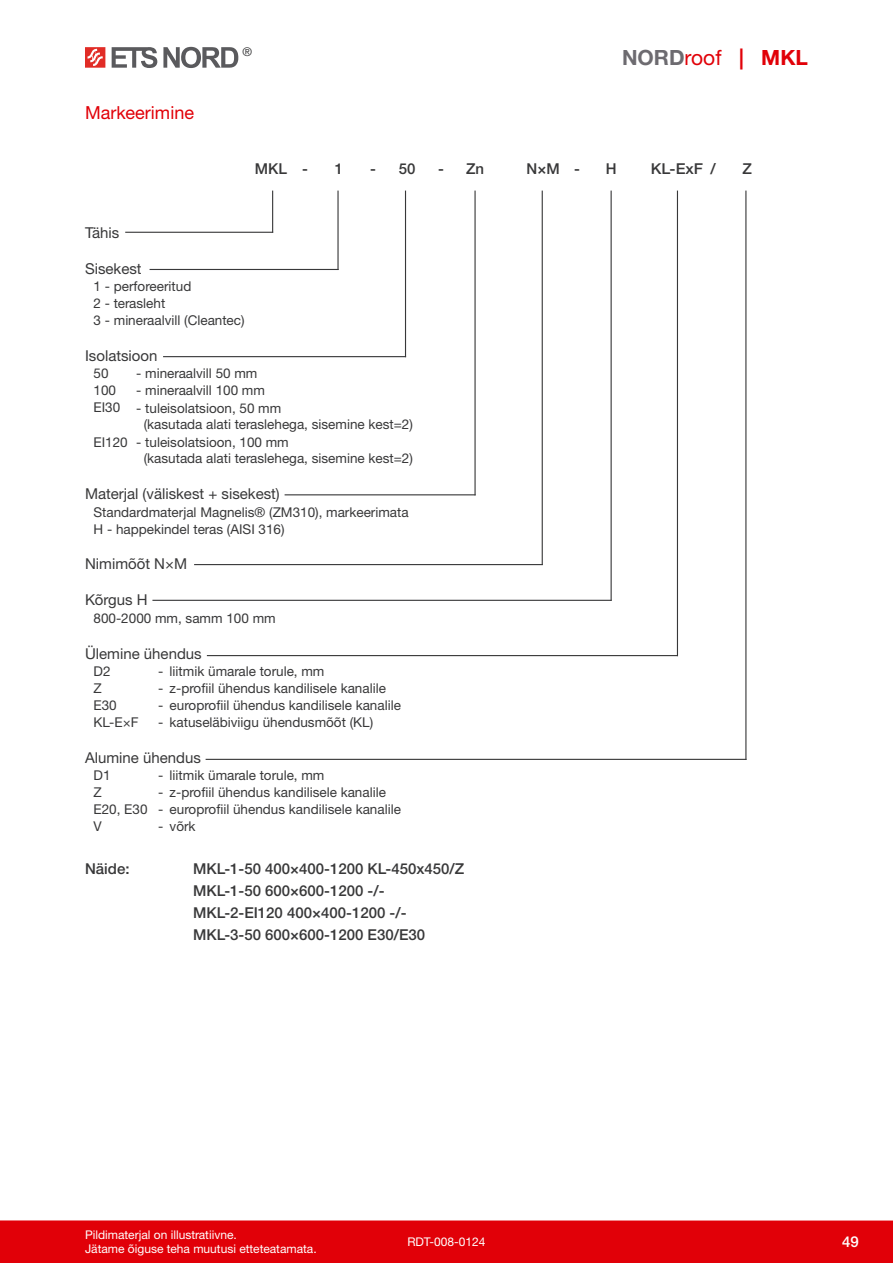
<style>
.page{position:relative;width:893px;height:1263px;background:#fff}
.page>*{position:absolute;margin:0;border:0;box-sizing:border-box;transform-origin:0 0}
.t1{font:700 21px "Helvetica Neue LTW1 G";color:#6d6b70}
.Pealkiri{font:18px "Helvetica Neue LTW1 G";color:#e10008}
.Näidis{font:500 15px "Helvetica Neue LTW1 G";color:#383839}
.Markeering-kiri{font:15px "Helvetica Neue LTW1 G";color:#383839}
.Näidis-center{font:500 15px "Helvetica Neue LTW1 G";color:#383839;scale:1.04 1}
.t2{font:500 15px "Helvetica Neue LTW1 G";color:#fff}
.Markeering-lisa-left{font:13.5px "Helvetica Neue LTW1 G";color:#383839}
.Markeering-lisa{font:13.5px "Helvetica Neue LTW1 G";color:#383839}
.Markeering-lisa-center{font:13.5px "Helvetica Neue LTW1 G";color:#383839}
.t3{font:12px/14.4px "Helvetica Neue LTW1 G";color:#fff}
.t4{font:12px "Helvetica Neue LTW1 G";color:#383839}
.s1{font-weight:400;color:#e10008}
.s2{color:#e10008}
</style>
<div class="page">
<div style="left:0;top:1220px;width:893px;height:43px;background:#e10008"></div>
<svg style="left:112px;top:47px;width:45px;height:21px"></svg>
<svg style="left:163px;top:47px;width:75px;height:21px"></svg>
<svg style="left:85px;top:47px;width:20px;height:21px"></svg>
<hr style="left:125px;top:232px;width:148px;height:1px;background:#383839">
<hr style="left:272px;top:191px;width:1px;height:42px;background:#383839">
<hr style="left:150px;top:269px;width:189px;height:1px;background:#383839">
<hr style="left:337px;top:191px;width:2px;height:79px;background:#383839">
<hr style="left:163px;top:356px;width:243px;height:1px;background:#383839">
<hr style="left:405px;top:191px;width:1px;height:166px;background:#383839">
<hr style="left:285px;top:494px;width:191px;height:1px;background:#383839">
<hr style="left:474px;top:191px;width:2px;height:304px;background:#383839">
<hr style="left:194px;top:564px;width:349px;height:1px;background:#383839">
<hr style="left:542px;top:191px;width:1px;height:374px;background:#383839">
<hr style="left:207px;top:655px;width:471px;height:1px;background:#383839">
<hr style="left:677px;top:191px;width:1px;height:465px;background:#383839">
<hr style="left:152px;top:600px;width:460px;height:1px;background:#383839">
<hr style="left:611px;top:191px;width:1px;height:410px;background:#383839">
<hr style="left:206px;top:759px;width:540px;height:1px;background:#383839">
<hr style="left:745px;top:191px;width:1px;height:569px;background:#383839">
<p class="Pealkiri" style="left:85px;top:102px;width:110px">Markeerimine</p>
<p class="t4" style="left:242px;top:44px;width:11px">®</p>
<p class="t1" style="left:622px;top:44px;width:187px">NORD<span class="s1">roof</span> <span class="s2">| MKL</span></p>
<p class="Näidis" style="left:255px;top:160px;width:34px">MKL</p>
<p class="Näidis" style="left:302px;top:160px;width:7px">-</p>
<p class="Näidis" style="left:335px;top:160px;width:10px">1</p>
<p class="Näidis" style="left:370px;top:160px;width:7px">-</p>
<p class="Näidis" style="left:399px;top:160px;width:18px">50</p>
<p class="Näidis" style="left:438px;top:160px;width:7px">-</p>
<p class="Näidis" style="left:466px;top:160px;width:20px">Zn</p>
<p class="Näidis" style="left:526px;top:160px;width:35px">N×M</p>
<p class="Näidis" style="left:574px;top:160px;width:7px">-</p>
<p class="Näidis" style="left:606px;top:160px;width:12px">H</p>
<p class="Näidis-center" style="left:651px;top:160px;width:52px">KL-ExF</p>
<p class="Näidis" style="left:710px;top:160px;width:7px">/</p>
<p class="Näidis" style="left:742px;top:160px;width:11px">Z</p>
<p class="Markeering-kiri" style="left:85px;top:223px;width:36px">Tähis</p>
<p class="Markeering-kiri" style="left:85px;top:259px;width:58px">Sisekest</p>
<p class="Markeering-lisa" style="left:94px;top:278px;width:99px">1 - perforeeritud</p>
<p class="Markeering-lisa" style="left:94px;top:295px;width:73px">2 - terasleht</p>
<p class="Markeering-lisa" style="left:94px;top:312px;width:153px">3 - mineraalvill (Cleantec)</p>
<p class="Markeering-kiri" style="left:85px;top:346px;width:74px">Isolatsioon</p>
<p class="Markeering-lisa" style="left:94px;top:365px;width:17px">50</p>
<p class="Markeering-lisa-left" style="left:136px;top:365px;width:123px">- mineraalvill 50 mm</p>
<p class="Markeering-lisa" style="left:94px;top:382px;width:24px">100</p>
<p class="Markeering-lisa-left" style="left:136px;top:382px;width:130px">- mineraalvill 100 mm</p>
<p class="Markeering-lisa" style="left:94px;top:399px;width:28px">EI30</p>
<p class="Markeering-lisa-left" style="left:136px;top:400px;width:147px">- tuleisolatsioon, 50 mm</p>
<p class="Markeering-lisa-left" style="left:144px;top:416px;width:271px">(kasutada alati teraslehega, sisemine kest=2)</p>
<p class="Markeering-lisa" style="left:94px;top:433px;width:36px">EI120</p>
<p class="Markeering-lisa-left" style="left:136px;top:434px;width:154px">- tuleisolatsioon, 100 mm</p>
<p class="Markeering-lisa-left" style="left:144px;top:450px;width:271px">(kasutada alati teraslehega, sisemine kest=2)</p>
<p class="Markeering-kiri" style="left:85px;top:484px;width:196px">Materjal (väliskest + sisekest)</p>
<p class="Markeering-lisa" style="left:94px;top:503px;width:317px">Standardmaterjal Magnelis® (ZM310), markeerimata</p>
<p class="Markeering-lisa" style="left:94px;top:520px;width:193px">H - happekindel teras (AISI 316)</p>
<p class="Markeering-kiri" style="left:85px;top:555px;width:104px">Nimimõõt N×M</p>
<p class="Markeering-kiri" style="left:85px;top:591px;width:64px">Kõrgus H</p>
<p class="Markeering-lisa" style="left:94px;top:610px;width:184px">800-2000 mm, samm 100 mm</p>
<p class="Markeering-kiri" style="left:85px;top:644px;width:118px">Ülemine ühendus</p>
<p class="Markeering-lisa" style="left:94px;top:663px;width:19px">D2</p>
<p class="Markeering-lisa-center" style="left:158px;top:663px;width:7px">-</p>
<p class="Markeering-lisa-left" style="left:170px;top:663px;width:156px">liitmik ümarale torule, mm</p>
<p class="Markeering-lisa" style="left:94px;top:680px;width:10px">Z</p>
<p class="Markeering-lisa-center" style="left:158px;top:680px;width:7px">-</p>
<p class="Markeering-lisa-left" style="left:170px;top:680px;width:218px">z-profiil ühendus kandilisele kanalile</p>
<p class="Markeering-lisa" style="left:94px;top:697px;width:25px">E30</p>
<p class="Markeering-lisa-center" style="left:158px;top:697px;width:7px">-</p>
<p class="Markeering-lisa-left" style="left:170px;top:697px;width:233px">europrofiil ühendus kandilisele kanalile</p>
<p class="Markeering-lisa" style="left:94px;top:714px;width:46px">KL-E×F</p>
<p class="Markeering-lisa-center" style="left:158px;top:714px;width:7px">-</p>
<p class="Markeering-lisa-left" style="left:170px;top:714px;width:205px">katuseläbiviigu ühendusmõõt (KL)</p>
<p class="Markeering-kiri" style="left:85px;top:748px;width:117px">Alumine ühendus</p>
<p class="Markeering-lisa" style="left:94px;top:767px;width:19px">D1</p>
<p class="Markeering-lisa-center" style="left:158px;top:767px;width:7px">-</p>
<p class="Markeering-lisa-left" style="left:170px;top:767px;width:156px">liitmik ümarale torule, mm</p>
<p class="Markeering-lisa" style="left:94px;top:784px;width:10px">Z</p>
<p class="Markeering-lisa-center" style="left:158px;top:784px;width:7px">-</p>
<p class="Markeering-lisa-left" style="left:170px;top:784px;width:218px">z-profiil ühendus kandilisele kanalile</p>
<p class="Markeering-lisa" style="left:94px;top:801px;width:56px">E20, E30</p>
<p class="Markeering-lisa-center" style="left:158px;top:801px;width:7px">-</p>
<p class="Markeering-lisa-left" style="left:170px;top:801px;width:233px">europrofiil ühendus kandilisele kanalile</p>
<p class="Markeering-lisa" style="left:94px;top:818px;width:10px">V</p>
<p class="Markeering-lisa-center" style="left:158px;top:818px;width:7px">-</p>
<p class="Markeering-lisa-left" style="left:170px;top:818px;width:28px">võrk</p>
<p class="Näidis" style="left:85px;top:859px;width:46px">Näide:</p>
<p class="Näidis" style="left:193px;top:859px;width:273px">MKL-1-50 400×400-1200 KL-450x450/Z</p>
<p class="Näidis" style="left:193px;top:881px;width:193px">MKL-1-50 600×600-1200 -/-</p>
<p class="Näidis" style="left:193px;top:904px;width:215px">MKL-2-EI120 400×400-1200 -/-</p>
<p class="Näidis" style="left:193px;top:926px;width:234px">MKL-3-50 600×600-1200 E30/E30</p>
<p class="t3" style="left:85px;top:1227px;width:233px">Pildimaterjal on illustratiivne.<br>Jätame õiguse teha muutusi etteteatamata.</p>
<p class="t3" style="left:407px;top:1235px;width:80px">RDT-008-0124</p>
<p class="t2" style="left:842px;top:1233px;width:18px">49</p>
</div>
